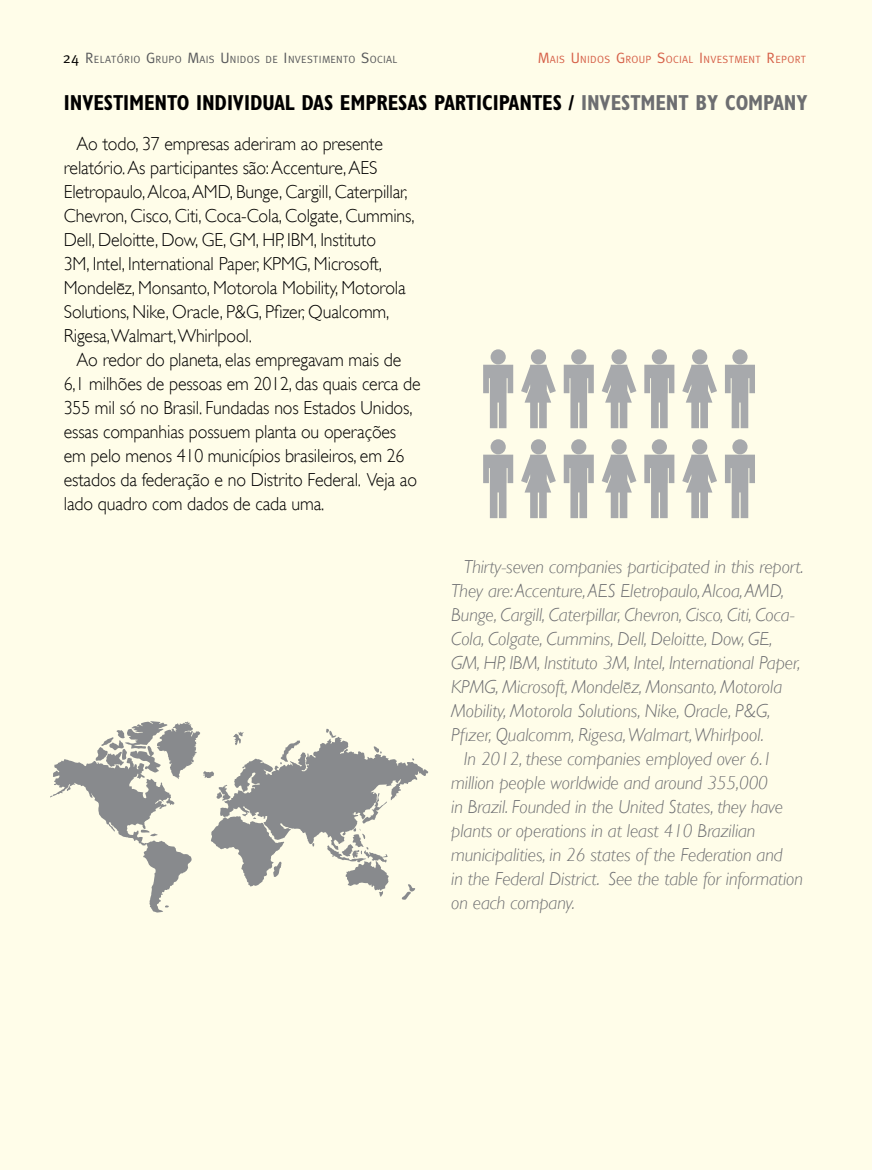
<style>
.page{position:relative;width:872px;height:1170px;background:#fff}
.page>*{position:absolute;margin:0;border:0;box-sizing:border-box;transform-origin:0 0}
.t1{font:700 condensed 21.75px "Gill Sans";letter-spacing:-.005em;color:#000;scale:.95 1}
.t2{font:700 condensed 21.75px "Gill Sans";letter-spacing:-.005em;color:#6d6e71;scale:.95 1}
.t3{font:300 18.75px/24px "Gill Sans";letter-spacing:-.005em;color:#000;scale:.95 1}
.t4{font:italic 300 18.75px "Gill Sans";letter-spacing:-.005em;color:#6d6e71}
.t5{font:10.5px "Meta";letter-spacing:.035em;color:#58595b}
.t6{font:10.5px "Meta";letter-spacing:.035em;color:#d66048}
.s1{font-size:15px;color:#000}
.s2{font-size:15px}
.s3{color:#000}
</style>
<div class="page">
<div style="left:0;top:0;width:872px;height:1169px;background:#fffde9"></div>
<svg style="left:50px;top:721px;width:378px;height:191px"></svg>
<svg style="left:644px;top:365px;width:30px;height:63px"></svg>
<div style="left:652px;top:349px;width:15px;height:15px;background:#a7a9ac;border-radius:50%"></div>
<svg style="left:564px;top:365px;width:30px;height:63px"></svg>
<div style="left:571px;top:349px;width:15px;height:15px;background:#a7a9ac;border-radius:50%"></div>
<svg style="left:725px;top:365px;width:30px;height:63px"></svg>
<div style="left:732px;top:349px;width:15px;height:15px;background:#a7a9ac;border-radius:50%"></div>
<svg style="left:483px;top:365px;width:30px;height:63px"></svg>
<div style="left:490px;top:349px;width:16px;height:15px;background:#a7a9ac;border-radius:50%"></div>
<div style="left:531px;top:349px;width:15px;height:15px;background:#a7a9ac;border-radius:50%"></div>
<svg style="left:521px;top:365px;width:35px;height:63px"></svg>
<div style="left:611px;top:349px;width:15px;height:15px;background:#a7a9ac;border-radius:50%"></div>
<svg style="left:602px;top:365px;width:34px;height:63px"></svg>
<div style="left:692px;top:349px;width:15px;height:15px;background:#a7a9ac;border-radius:50%"></div>
<svg style="left:682px;top:365px;width:35px;height:63px"></svg>
<svg style="left:644px;top:454px;width:30px;height:64px"></svg>
<div style="left:652px;top:439px;width:15px;height:15px;background:#a7a9ac;border-radius:50%"></div>
<svg style="left:564px;top:454px;width:30px;height:64px"></svg>
<div style="left:571px;top:439px;width:15px;height:15px;background:#a7a9ac;border-radius:50%"></div>
<svg style="left:725px;top:454px;width:30px;height:64px"></svg>
<div style="left:732px;top:439px;width:15px;height:15px;background:#a7a9ac;border-radius:50%"></div>
<svg style="left:483px;top:454px;width:30px;height:64px"></svg>
<div style="left:490px;top:439px;width:16px;height:15px;background:#a7a9ac;border-radius:50%"></div>
<div style="left:531px;top:439px;width:15px;height:15px;background:#a7a9ac;border-radius:50%"></div>
<svg style="left:521px;top:454px;width:35px;height:64px"></svg>
<div style="left:611px;top:439px;width:15px;height:15px;background:#a7a9ac;border-radius:50%"></div>
<svg style="left:602px;top:454px;width:34px;height:64px"></svg>
<div style="left:692px;top:439px;width:15px;height:15px;background:#a7a9ac;border-radius:50%"></div>
<svg style="left:682px;top:454px;width:35px;height:64px"></svg>
<p class="t5" style="left:63px;top:53px;width:336px"><span class="s1">24</span> <span class="s2">R</span>ELATÓRIO <span class="s2">G</span>RUPO <span class="s2">M</span>AIS <span class="s2">U</span> NIDOS DE <span class="s2">I</span> NVESTIMENTO <span class="s2">S</span>OCIAL</p>
<p class="t6" style="left:538px;top:53px;width:270px"><span class="s2">M</span>AIS <span class="s2">U</span> NIDOS <span class="s2">G</span>ROUP <span class="s2">S</span>OCIAL <span class="s2">I</span> NVESTMENT <span class="s2">R</span>EPORT</p>
<p class="t1" style="left:64px;top:90px;width:32px">INVESTIME</p>
<p class="t1" style="left:155px;top:90px;width:75px">NTO INDIVIDUAL</p>
<p class="t1" style="left:301px;top:90px;width:12px">DAS</p>
<p class="t1" style="left:340px;top:90px;width:13px">EMPRESAS</p>
<p class="t1" style="left:434px;top:90px;width:11px">PARTICIPA</p>
<p class="t2" style="left:519px;top:90px;width:97px"><span class="s3">NTES /</span> INVESTME</p>
<p class="t2" style="left:666px;top:90px;width:76px">NTBY COMPA</p>
<p class="t2" style="left:784px;top:90px;width:25px">NY</p>
<p class="t3" style="left:64px;top:132px;width:371px;text-indent:13px">Ao todo, 37 empresas aderiram ao presente relatório. As participantes são: Accenture, AES Eletropaulo, Alcoa, AMD, Bunge, Cargill, Caterpillar, Chevron, Cisco, Citi, Coca-Cola, Colgate, Cummins, Dell, Deloitte, Dow, GE, GM, HP, IBM, Instituto<br>3M, Intel, International Paper, KPMG, Microsoft, Mondelez, Monsanto, Motorola Mobility, Motorola Solutions, Nike, Oracle, P&amp;G, Pfizer, Qualcomm, Rigesa, Walmart, Whirlpool.</p>
<p class="t3" style="left:64px;top:348px;width:377px;text-indent:13px">Ao redor do planeta, elas empregavam mais de 6,1 milhões de pessoas em 2012, das quais cerca de 355 mil só no Brasil. Fundadas nos Estados Unidos, essas companhias possuem planta ou operações em pelo menos 410 municípios brasileiros, em 26 estados da federação e no Distrito Federal. Veja ao lado quadro com dados de cada uma.</p>
<p class="t4" style="left:464px;top:556px;width:341px">Thirty-seven companies participated in this report.</p>
<p class="t4" style="left:451px;top:580px;width:334px">They are: Accenture, AES Eletropaulo, Alcoa, AMD,</p>
<p class="t4" style="left:451px;top:604px;width:345px">Bunge, Cargill, Caterpillar, Chevron, Cisco, Citi, Coca-</p>
<p class="t4" style="left:451px;top:628px;width:323px">Cola, Colgate, Cummins, Dell, Deloitte, Dow, GE,</p>
<p class="t4" style="left:451px;top:652px;width:351px">GM, HP, IBM, Instituto 3M, Intel, International Paper,</p>
<p class="t4" style="left:451px;top:676px;width:332px">KPMG, Microsoft, Mondelez, Monsanto, Motorola</p>
<p class="t4" style="left:451px;top:700px;width:321px">Mobility, Motorola Solutions, Nike, Oracle, P&amp;G,</p>
<p class="t4" style="left:451px;top:724px;width:314px">Pfizer, Qualcomm, Rigesa, Walmart, Whirlpool.</p>
<p class="t4" style="left:464px;top:748px;width:310px">In 2012, these companies employed over 6.1</p>
<p class="t4" style="left:451px;top:772px;width:318px">million people worldwide and around 355,000</p>
<p class="t4" style="left:451px;top:796px;width:333px">in Brazil. Founded in the United States, they have</p>
<p class="t4" style="left:451px;top:820px;width:306px">plants or operations in at least 410 Brazilian</p>
<p class="t4" style="left:451px;top:844px;width:333px">municipalities, in 26 states of the Federation and</p>
<p class="t4" style="left:451px;top:868px;width:353px">in the Federal District. See the table for information</p>
<p class="t4" style="left:451px;top:892px;width:125px">on each company.</p>
</div>
